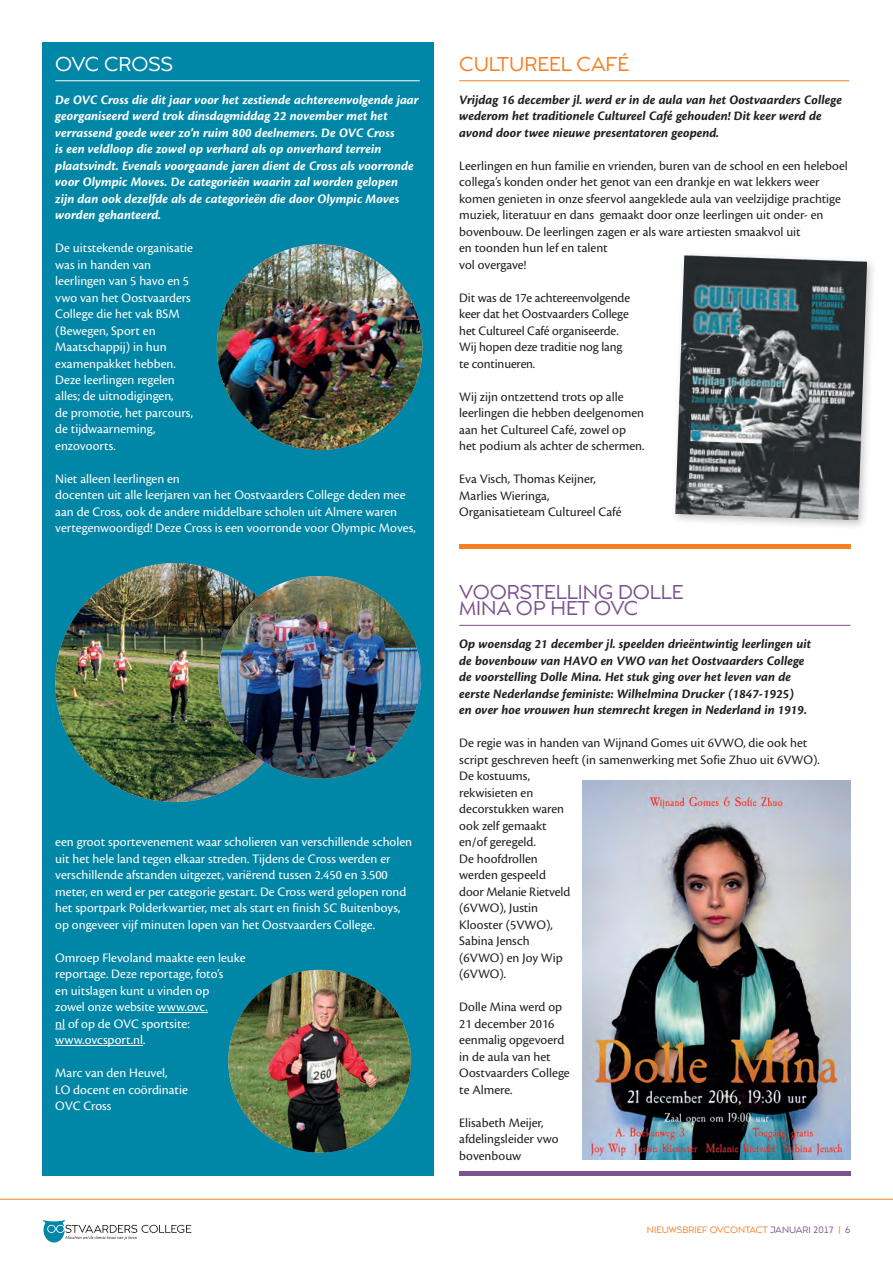
<style>
.page{position:relative;width:893px;height:1263px;background:#fff}
.page>*{position:absolute;margin:0;border:0;box-sizing:border-box;transform-origin:0 0}
.HEADING{font:19.5px "Capri Pro";color:#7c518e}
.HEADING-2{font:19.5px "Capri Pro";color:#f57f23}
.HEADING-3{font:19.5px "Capri Pro";color:#fff}
.BODY_TXT{font:13.5px/16.5px "Cronos Pro";color:#231f20}
.BODY_TXT-2{font:13.5px/16.5px "Cronos Pro";color:#fff}
.INTRO{font:italic 700 13.5px/16.5px "Cronos Pro";color:#231f20}
.INTRO-2{font:italic 700 13.5px/16.5px "Cronos Pro";color:#fff}
.t1{font:9px "Capri Pro";color:#f57f23}
.s1{color:#7c518e}
</style>
<div class="page">
<svg style="left:43px;top:1220px;width:148px;height:22px"></svg>
<hr style="left:0;top:1199px;width:893px;height:1px;background:#f57f23">
<div style="left:671px;top:251px;width:206px;height:279px;background:#231f20;opacity:.25"></div>
<img style="left:675px;top:255px;width:192px;height:265px">
<hr style="left:459px;top:80px;width:390px;height:1px;background:#f57f23">
<hr style="left:459px;top:625px;width:391px;height:1px;background:#7c518e">
<div style="left:43px;top:43px;width:391px;height:1133px;background:#0086a6"></div>
<hr style="left:55px;top:80px;width:365px;height:1px;background:#fff">
<hr style="left:158px;top:1012px;width:50px;height:1px;background:#fff">
<hr style="left:55px;top:1045px;width:88px;height:1px;background:#fff">
<img style="left:582px;top:780px;width:268px;height:380px">
<hr style="left:459px;top:1172px;width:391px;height:4px;background:#7c518e">
<div style="left:459px;top:544px;width:391px;height:5px;background:#f57f23"></div>
<img style="left:217px;top:244px;width:205px;height:206px;border-radius:103px">
<img style="left:228px;top:970px;width:183px;height:183px;border-radius:91px">
<img style="left:55px;top:563px;width:239px;height:239px;border-radius:120px">
<img style="left:218px;top:576px;width:203px;height:202px;border-radius:101px">
<p class="HEADING-3" style="left:55px;top:52px;width:120px">OVC CROSS</p>
<p class="INTRO-2" style="left:55px;top:91px;width:365px">De OVC Cross die dit jaar voor het zestiende achtereenvolgende jaar georganiseerd werd trok dinsdagmiddag 22 november met het verrassend goede weer zo’n ruim 800 deelnemers. De OVC Cross<br>is een veldloop die zowel op verhard als op onverhard terrein plaatsvindt. Evenals voorgaande jaren dient de Cross als voorronde voor Olympic Moves. De categorieën waarin zal worden gelopen zijn dan ook dezelfde als de categorieën die door Olympic Moves worden gehanteerd.</p>
<p class="BODY_TXT-2" style="left:55px;top:240px;width:139px">De uitstekende organisatie was in handen van leerlingen van 5 havo en 5 vwo van het Oostvaarders<br>College die het vak BSM (Bewegen, Sport en<br>Maatschappij) in hun examenpakket hebben.<br>Deze leerlingen regelen alles; de uitnodigingen,<br>de promotie, het parcours, de tijdwaarneming, enzovoorts.</p>
<p class="BODY_TXT-2" style="left:55px;top:471px;width:362px">Niet alleen leerlingen en<br>docenten uit alle leerjaren van het Oostvaarders College deden mee aan de Cross, ook de andere middelbare scholen uit Almere waren vertegenwoordigd! Deze Cross is een voorronde voor Olympic Moves,</p>
<p class="BODY_TXT-2" style="left:55px;top:834px;width:358px">een groot sportevenement waar scholieren van verschillende scholen uit het hele land tegen elkaar streden. Tijdens de Cross werden er verschillende afstanden uitgezet, variërend tussen 2.450 en 3.500 meter, en werd er per categorie gestart. De Cross werd gelopen rond het sportpark Polderkwartier, met als start en finish SC Buitenboys, op ongeveer vijf minuten lopen van het Oostvaarders College.</p>
<p class="BODY_TXT-2" style="left:55px;top:949px;width:192px">Omroep Flevoland maakte een leuke</p>
<p class="BODY_TXT-2" style="left:55px;top:965px;width:170px">reportage. Deze reportage, foto’s</p>
<p class="BODY_TXT-2" style="left:55px;top:982px;width:156px">en uitslagen kunt u vinden op zowel onze website www.ovc. nl of op de OVC sportsite: www.ovcsport.nl.</p>
<p class="BODY_TXT-2" style="left:55px;top:1064px;width:134px">Marc van den Heuvel,<br>LO docent en coördinatie<br>OVC Cross</p>
<p class="HEADING-2" style="left:459px;top:52px;width:171px">CULTUREEL CAFÉ</p>
<p class="INTRO" style="left:459px;top:91px;width:384px">Vrijdag 16 december jl. werd er in de aula van het Oostvaarders College wederom het traditionele Cultureel Café gehouden! Dit keer werd de avond door twee nieuwe presentatoren geopend.</p>
<p class="BODY_TXT" style="left:459px;top:157px;width:390px">Leerlingen en hun familie en vrienden, buren van de school en een heleboel collega’s konden onder het genot van een drankje en wat lekkers weer komen genieten in onze sfeervol aangeklede aula van veelzijdige prachtige muziek, literatuur en dans gemaakt door onze leerlingen uit onder- en bovenbouw. De leerlingen zagen er als ware artiesten smaakvol uit<br>en toonden hun lef en talent<br>vol overgave!</p>
<p class="BODY_TXT" style="left:459px;top:289px;width:172px">Dit was de 17e achtereenvolgende keer dat het Oostvaarders College het Cultureel Café organiseerde.<br>Wij hopen deze traditie nog lang te continueren.</p>
<p class="BODY_TXT" style="left:459px;top:388px;width:187px">Wij zijn ontzettend trots op alle leerlingen die hebben deelgenomen aan het Cultureel Café, zowel op het podium als achter de schermen.</p>
<p class="BODY_TXT" style="left:459px;top:471px;width:164px">Eva Visch, Thomas Keijner,<br>Marlies Wieringa,<br>Organisatieteam Cultureel Café</p>
<p class="HEADING" style="left:459px;top:580px;width:226px">VOORSTELLING DOLLE</p>
<p class="HEADING" style="left:459px;top:596px;width:181px">MINA OP HET OVC</p>
<p class="INTRO" style="left:459px;top:636px;width:353px">Op woensdag 21 december jl. speelden drieëntwintig leerlingen uit de bovenbouw van HAVO en VWO van het Oostvaarders College de voorstelling Dolle Mina. Het stuk ging over het leven van de eerste Nederlandse feministe: Wilhelmina Drucker (1847-1925)<br>en over hoe vrouwen hun stemrecht kregen in Nederland in 1919.</p>
<p class="BODY_TXT" style="left:459px;top:735px;width:362px">De regie was in handen van Wijnand Gomes uit 6VWO, die ook het script geschreven heeft (in samenwerking met Sofie Zhuo uit 6VWO).<br>De kostuums,<br>rekwisieten en<br>decorstukken waren<br>ook zelf gemaakt<br>en/of geregeld.<br>De hoofdrollen<br>werden gespeeld<br>door Melanie Rietveld<br>(6VWO), Justin<br>Klooster (5VWO),<br>Sabina Jensch<br>(6VWO) en Joy Wip<br>(6VWO).</p>
<p class="BODY_TXT" style="left:459px;top:999px;width:112px">Dolle Mina werd op<br>21 december 2016 eenmalig opgevoerd in de aula van het<br>Oostvaarders College te Almere.</p>
<p class="BODY_TXT" style="left:459px;top:1114px;width:101px">Elisabeth Meijer, afdelingsleider vwo bovenbouw</p>
<p class="t1" style="left:647px;top:1224px;width:205px">NIEUWSBRIEF OVCONTACT <span class="s1">JANUARI 2017</span> | <span class="s1">6</span></p>
</div>
